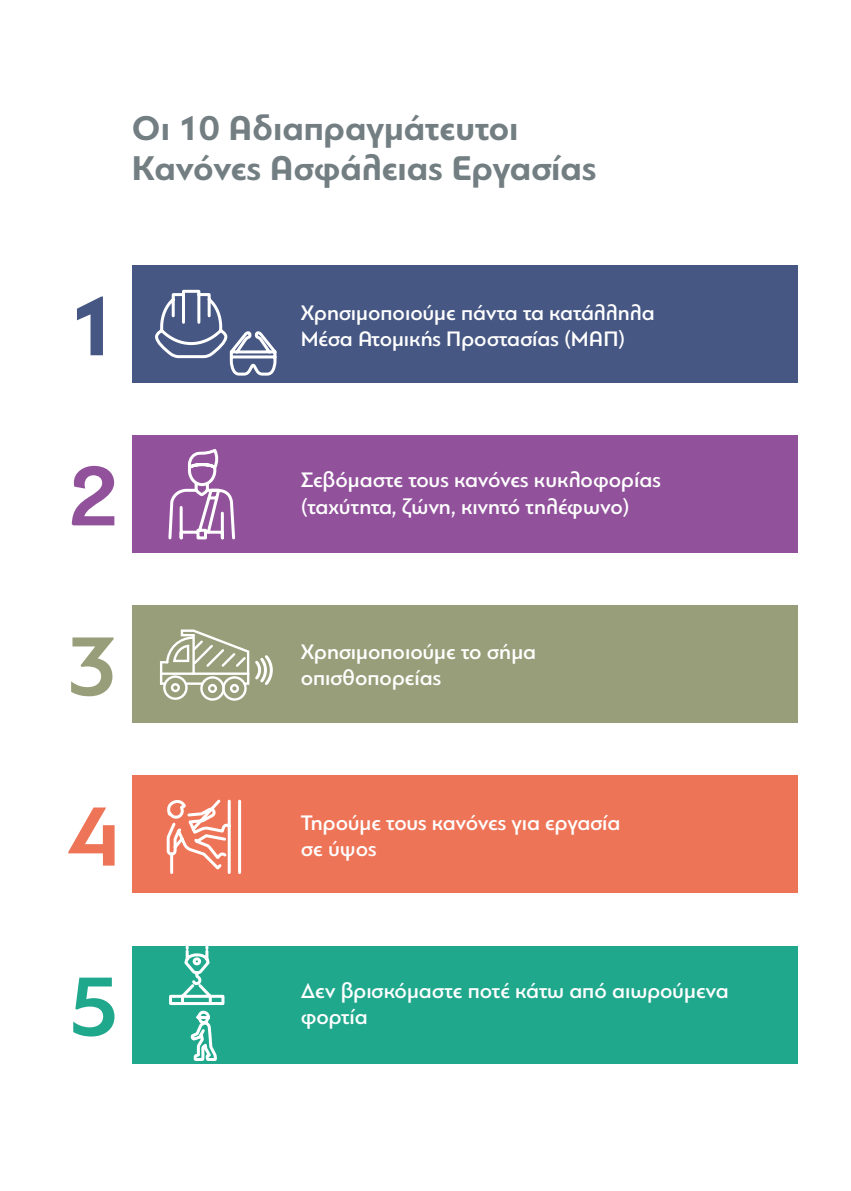
<style>
.page{position:relative;width:851px;height:1191px;background:#fff}
.page>*{position:absolute;margin:0;border:0;box-sizing:border-box;transform-origin:0 0}
.t1{font:700 88px "PF Bague Uni Pro";color:#465783}
.t2{font:700 88px "PF Bague Uni Pro";color:#91519b}
.t3{font:700 88px "PF Bague Uni Pro";color:#999e7a}
.t4{font:700 88px "PF Bague Uni Pro";color:#ee7457}
.t5{font:700 88px "PF Bague Uni Pro";color:#20a88d}
.t6{font:700 36px/40px "PF Bague Uni Pro";color:#727e82}
.t7{font:500 22px/26.4px "PF Bague Uni Pro";color:#fff}
</style>
<div class="page">
<div style="left:132px;top:265px;width:665px;height:118px;background:#465783"></div>
<div style="left:132px;top:435px;width:665px;height:118px;background:#91519b"></div>
<div style="left:132px;top:605px;width:665px;height:118px;background:#999e7a"></div>
<div style="left:132px;top:775px;width:665px;height:118px;background:#ee7457"></div>
<div style="left:132px;top:945px;width:665px;height:118px;background:#20a88d"></div>
<svg style="left:168px;top:450px;width:67px;height:90px"></svg>
<svg style="left:160px;top:629px;width:113px;height:71px"></svg>
<svg style="left:166px;top:799px;width:76px;height:75px"></svg>
<svg style="left:167px;top:945px;width:59px;height:116px"></svg>
<svg style="left:155px;top:289px;width:122px;height:87px"></svg>
<h2 class="t6" style="left:132px;top:109px;width:466px">Οι 10 Αδιαπραγμάτευτοι<br>Κανόνες Ασφάλειας Εργασίας</h2>
<h1 class="t1" style="left:68px;top:273px;width:52px">1</h1>
<p class="t7" style="left:300px;top:300px;width:355px">Χρησιμοποιούμε πάντα τα κατάλληλα<br>Μέσα Ατομικής Προστασίας (ΜΑΠ)</p>
<h1 class="t2" style="left:68px;top:443px;width:52px">2</h1>
<p class="t7" style="left:300px;top:467px;width:361px">Σεβόμαστε τους κανόνες κυκλοφορίας (ταχύτητα, ζώνη, κινητό τηλέφωνο)</p>
<h1 class="t3" style="left:68px;top:613px;width:52px">3</h1>
<h1 class="t4" style="left:68px;top:783px;width:52px">4</h1>
<h1 class="t5" style="left:68px;top:953px;width:52px">5</h1>
<p class="t7" style="left:300px;top:638px;width:237px">Χρησιμοποιούμε το σήμα οπισθοπορείας</p>
<p class="t7" style="left:300px;top:809px;width:321px">Τηρούμε τους κανόνες για εργασία σε ύψος</p>
<p class="t7" style="left:300px;top:977px;width:429px">Δεν βρισκόμαστε ποτέ κάτω από αιωρούμενα φορτία</p>
</div>
